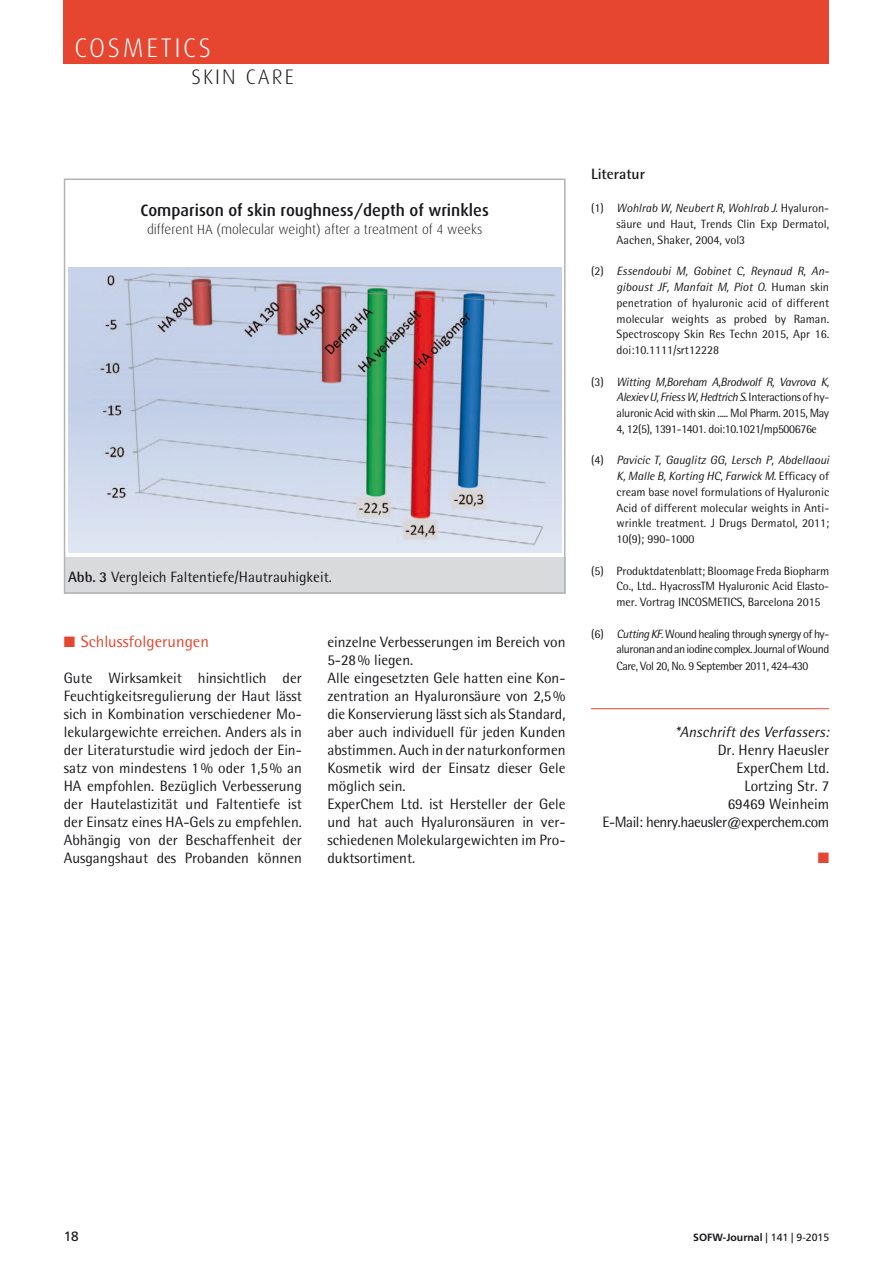
<style>
.page{position:relative;width:893px;height:1263px;background:#fff}
.page>*{position:absolute;margin:0;border:0;box-sizing:border-box;transform-origin:0 0}
.t1{font:300 27px "Dax";color:#fff}
.t2{font:300 21px "Dax";letter-spacing:.1em;color:#1a171c}
.t3{font:500 16.5px "Dax";color:#1a171c}
.t4{font:16.5px "Rotis Semi Sans";color:#e6452f}
.t5{font:15px/18px "Rotis Semi Sans";color:#1a171c;text-align:justify}
.t6{font:italic 15px "Rotis Semi Sans";color:#1a171c}
.t7{font:700 15px "Rotis Semi Sans";color:#1a171c}
.t8{font:15px "Zapf Dingbats";color:#e6452f}
.t9{font:300 13.5px "Dax";color:#1a171c}
.t10{font:13.5px "Frutiger CE";color:#1a171c}
.t11{font:12px/15.8px "Rotis Semi Sans";letter-spacing:-.005em;color:#1a171c;text-align:justify}
.t12{font:700 10.5px "Frutiger";color:#1a171c}
.s1{font-weight:700}
.s2{font-style:italic}
.s3{font-family:"Frutiger CE";font-weight:400}
</style>
<div class="page">
<div style="left:64px;top:0;width:765px;height:64px;background:#e6452f"></div>
<hr style="left:591px;top:708px;width:238px;height:1px;background:#e6452f">
<div style="left:64px;top:558px;width:502px;height:36px;background:#d9dadb"></div>
<div style="left:64px;top:179px;width:502px;height:415px;border:2px solid #b1b3b4"></div>
<img style="left:68px;top:267px;width:493px;height:285px">
<h1 class="t1" style="left:74px;top:33px;width:138px">Cosmetics</h1>
<h2 class="t2" style="left:191px;top:66px;width:101px">SKI N CARE</h2>
<h3 class="t3" style="left:140px;top:201px;width:350px">Comparison of skin roughness/depth of wrinkles</h3>
<p class="t9" style="left:147px;top:221px;width:337px">different HA (molecular weight) after a treatment of 4 weeks</p>
<p class="t5" style="left:68px;top:567px;width:265px"><span class="s1">Abb. 3</span> Vergleich Faltentiefe/Hautrauhigkeit.</p>
<h3 class="t4" style="left:64px;top:631px;width:147px">■ Schlussfolgerungen</h3>
<p class="t5" style="left:64px;top:668px;width:240px">Gute Wirksamkeit hinsichtlich der Feuchtigkeitsregulierung der Haut lässt sich in Kombination verschiedener Mo&shy;lekulargewichte erreichen. Anders als in der Literaturstudie wird jedoch der Ein&shy;satz von mindestens 1% oder 1,5% an HA empfohlen. Bezüglich Verbesserung der Hautelastizität und Faltentiefe ist der Einsatz eines HA-Gels zu empfehlen.<br>Abhängig von der Beschaffenheit der Ausgangshaut des Probanden können</p>
<p class="t5" style="left:327px;top:632px;width:240px;text-align:left">einzelne Verbesserungen im Bereich von 5-28% liegen.<br>Alle eingesetzten Gele hatten eine Kon&shy;zentration an Hyaluronsäure von 2,5% die Konservierung lässt sich als Standard, aber auch individuell für jeden Kunden abstimmen. Auch in der naturkonformen Kosmetik wird der Einsatz dieser Gele möglich sein.<br>ExperChem Ltd. ist Hersteller der Gele und hat auch Hyaluronsäuren in ver&shy;schiedenen Molekulargewichten im Pro&shy;duktsortiment.</p>
<p class="t7" style="left:591px;top:164px;width:55px">Literatur</p>
<p class="t11" style="left:617px;top:200px;width:214px;text-indent:-26px">(1) <span class="s2">Wohlrab W, Neubert R, Wohlrab J</span>. Hyaluron&shy;säure und Haut, Trends Clin Exp Dermatol, Aachen, Shaker, 2004, vol3</p>
<p class="t11" style="left:617px;top:263px;width:214px;text-indent:-26px">(2) <span class="s2">Essendoubi M, Gobinet C, Reynaud R, An&shy;giboust JF, Manfait M, Piot O</span>. Human skin penetration of hyaluronic acid of different molecular weights as probed by Raman.<br>Spectroscopy Skin Res Techn 2015, Apr 16. doi:10.1111/srt12228</p>
<p class="t11" style="left:617px;top:373px;width:214px;text-indent:-26px">(3) <span class="s2">Witting M,Boreham A,Brodwolf R, Vavrova K, Alexiev U, Friess W, Hedtrich S</span>. Interactions of hy&shy;aluronic Acid with skin ..... Mol Pharm. 2015, May 4, 12(5), 1391-1401. doi:10.1021/mp500676e</p>
<p class="t11" style="left:617px;top:452px;width:214px;text-indent:-26px">(4) <span class="s2">Pavicic T, Gauglitz GG, Lersch P, Abdellaoui K, Malle B, Korting HC, Farwick M.</span> Efficacy of cream base novel formulations of Hyaluronic Acid of different molecular weights in Anti&shy;wrinkle treatment. J Drugs Dermatol, 2011; 10(9); 990-1000</p>
<p class="t11" style="left:617px;top:562px;width:214px;text-indent:-26px">(5) Produktdatenblatt; Bloomage Freda Biopharm Co., Ltd.. HyacrossTM Hyaluronic Acid Elasto&shy;mer. Vortrag INCOSMETICS, Barcelona 2015</p>
<p class="t11" style="left:617px;top:625px;width:214px;text-indent:-26px">(6) <span class="s2">Cutting KF.</span> Wound healing through synergy of hy&shy;aluronan and an iodine complex. Journal of Wound Care, Vol 20, No. 9 September 2011, 424-430</p>
<p class="t6" style="left:675px;top:722px;width:156px">*Anschrift des Verfassers:</p>
<p class="t5" style="left:603px;top:740px;width:228px;text-align:right">Dr. Henry Haeusler<br>ExperChem Ltd.<br>Lortzing Str. 7<br>69469 Weinheim<br>E-Mail: henry.haeusler@experchem.com</p>
<p class="t8" style="left:818px;top:850px;width:12px">■</p>
<p class="t10" style="left:64px;top:1228px;width:17px">18</p>
<p class="t12" style="left:693px;top:1231px;width:137px">SOFW-Journal <span class="s3">| 141 | 9-2015</span></p>
</div>
